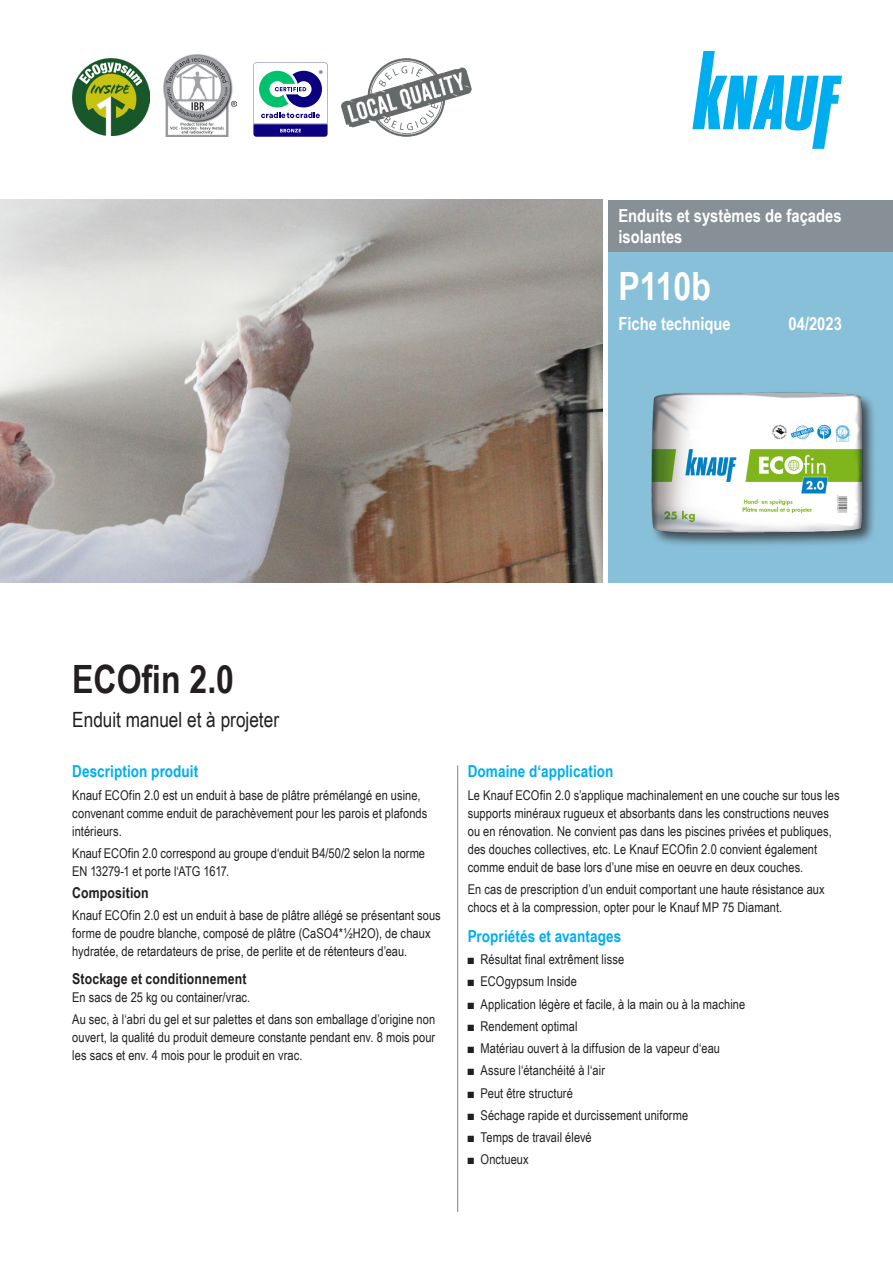
<style>
.page{position:relative;width:893px;height:1263px;background:#fff}
.page>*{position:absolute;margin:0;border:0;box-sizing:border-box;transform-origin:0 0}
.t1{font:700 39px "Arial Narrow";color:#231f20}
.t2{font:700 39px "Arial Narrow";color:#fff}
.t3{font:21px "Arial Narrow";color:#231f20}
.t4{font:700 18px/21px "Arial Narrow";color:#fff}
.Ue3_Beschreibung_11{font:700 16.5px "Arial Narrow";letter-spacing:.005em;color:#00aeef}
.Ue4_Beschreibung_10{font:700 15px "Arial Narrow";letter-spacing:.01em;color:#231f20}
.Text_TB{font:700 15px "Arial Narrow";letter-spacing:.01em;color:#231f20}
.Text_TB-2{font:13.5px/18px "Arial Narrow";letter-spacing:.005em;color:#231f20}
</style>
<div class="page">
<svg style="left:692px;top:51px;width:150px;height:98px"></svg>
<div style="left:608px;top:200px;width:285px;height:383px;background:#89c0d9"></div>
<div style="left:608px;top:200px;width:285px;height:51px;background:#869096"></div>
<img style="left:0;top:200px;width:603px;height:383px">
<hr style="left:457px;top:765px;width:1px;height:447px;background:#869096">
<div style="left:650px;top:390px;width:227px;height:158px;background:#231f20;opacity:.75"></div>
<img style="left:651px;top:390px;width:212px;height:158px">
<img style="left:163px;top:54px;width:73px;height:83px">
<img style="left:72px;top:58px;width:78px;height:78px">
<svg style="left:253px;top:63px;width:75px;height:74px"></svg>
<img style="left:341px;top:59px;width:131px;height:78px">
<p class="t4" style="left:618px;top:204px;width:225px">Enduits et systèmes de façades isolantes</p>
<p class="t2" style="left:618px;top:257px;width:94px">P110b</p>
<p class="t4" style="left:618px;top:312px;width:114px">Fiche technique</p>
<p class="t4" style="left:789px;top:312px;width:55px">04/2023</p>
<p class="t1" style="left:72px;top:650px;width:163px">ECOfin 2.0</p>
<p class="t3" style="left:72px;top:704px;width:208px">Enduit manuel et à projeter</p>
<p class="Ue3_Beschreibung_11" style="left:72px;top:759px;width:128px">Description produit</p>
<p class="Text_TB-2" style="left:72px;top:785px;width:357px">Knauf ECOfin 2.0 est un enduit à base de plâtre prémélangé en usine, convenant comme enduit de parachèvement pour les parois et plafonds intérieurs.</p>
<p class="Text_TB-2" style="left:72px;top:843px;width:354px">Knauf ECOfin 2.0 correspond au groupe d‘enduit B4/50/2 selon la norme<br>EN 13279-1 et porte l‘ATG 1617.</p>
<p class="Text_TB" style="left:72px;top:881px;width:78px">Composition</p>
<p class="Text_TB-2" style="left:72px;top:906px;width:370px">Knauf ECOfin 2.0 est un enduit à base de plâtre allégé se présentant sous forme de poudre blanche, composé de plâtre (CaSO4*½H2O), de chaux hydratée, de retardateurs de prise, de perlite et de rétenteurs d’eau.</p>
<p class="Ue4_Beschreibung_10" style="left:72px;top:967px;width:176px">Stockage et conditionnement</p>
<p class="Text_TB-2" style="left:72px;top:988px;width:179px">En sacs de 25 kg ou container/vrac.</p>
<p class="Text_TB-2" style="left:72px;top:1010px;width:364px;text-align:justify">Au sec, à l‘abri du gel et sur palettes et dans son emballage d’origine non ouvert, la qualité du produit demeure constante pendant env. 8 mois pour les sacs et env. 4 mois pour le produit en vrac.</p>
<p class="Ue3_Beschreibung_11" style="left:468px;top:759px;width:147px">Domaine d‘application</p>
<p class="Text_TB-2" style="left:468px;top:785px;width:373px">Le Knauf ECOfin 2.0 s’applique machinalement en une couche sur tous les supports minéraux rugueux et absorbants dans les constructions neuves ou en rénovation. Ne convient pas dans les piscines privées et publiques, des douches collectives, etc. Le Knauf ECOfin 2.0 convient également comme enduit de base lors d’une mise en oeuvre en deux couches.</p>
<p class="Text_TB-2" style="left:468px;top:879px;width:358px">En cas de prescription d’un enduit comportant une haute résistance aux chocs et à la compression, opter pour le Knauf MP 75 Diamant.</p>
<p class="Ue3_Beschreibung_11" style="left:468px;top:923px;width:155px">Propriétés et avantages</p>
<p class="Text_TB-2" style="left:468px;top:950px;width:158px">■ Résultat final extrêment lisse</p>
<p class="Text_TB-2" style="left:468px;top:972px;width:111px">■ ECOgypsum Inside</p>
<p class="Text_TB-2" style="left:468px;top:994px;width:279px">■ Application légère et facile, à la main ou à la machine</p>
<p class="Text_TB-2" style="left:468px;top:1016px;width:111px">■ Rendement optimal</p>
<p class="Text_TB-2" style="left:468px;top:1039px;width:254px">■ Matériau ouvert à la diffusion de la vapeur d‘eau</p>
<p class="Text_TB-2" style="left:468px;top:1061px;width:139px">■ Assure l‘étanchéité à l‘air</p>
<p class="Text_TB-2" style="left:468px;top:1083px;width:107px">■ Peut être structuré</p>
<p class="Text_TB-2" style="left:468px;top:1105px;width:222px">■ Séchage rapide et durcissement uniforme</p>
<p class="Text_TB-2" style="left:468px;top:1128px;width:126px">■ Temps de travail élevé</p>
<p class="Text_TB-2" style="left:468px;top:1150px;width:62px">■ Onctueux</p>
</div>
